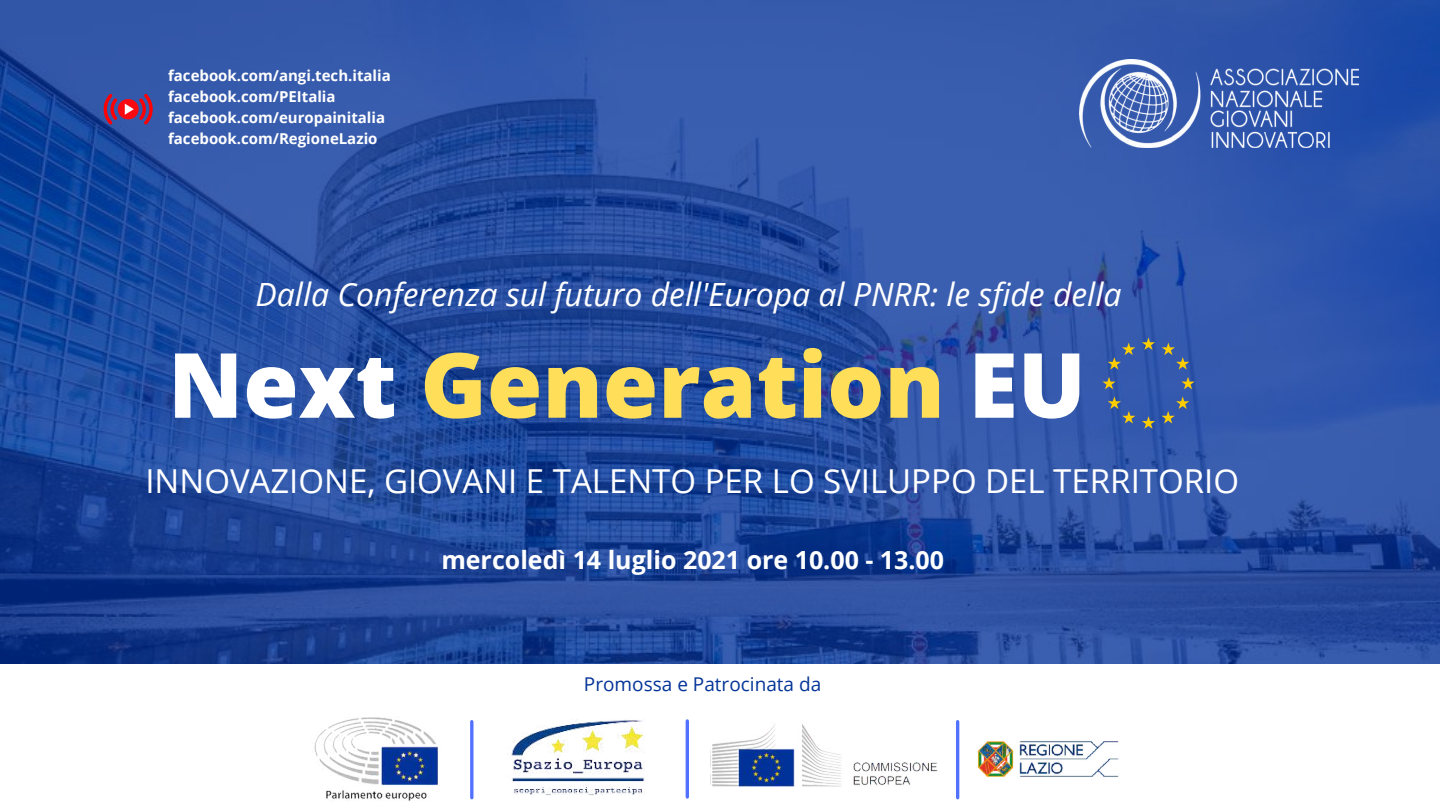
<style>
.page{position:relative;width:1440px;height:810px;background:#fff}
.page>*{position:absolute;margin:0;border:0;box-sizing:border-box;transform-origin:0 0}
.t1{font:800 90px "Open Sans";color:#ffde59}
.t2{font:33px "Open Sans";color:#fff}
.t3{font:italic 32px "Open Sans";color:#fff}
.t4{font:700 25px "Open Sans";color:#fff}
.t5{font:19px "Open Sans";color:#043498}
.t6{font:700 15px/21px "Open Sans";color:#fff}
.s1{color:#fff}
</style>
<div class="page">
<img style="left:0;top:0;width:1440px;height:664px">
<img style="left:314px;top:717px;width:124px;height:84px">
<img style="left:712px;top:724px;width:226px;height:63px">
<img style="left:511px;top:720px;width:134px;height:75px">
<img style="left:977px;top:741px;width:142px;height:37px">
<svg style="left:470px;top:722px;width:4px;height:76px"></svg>
<hr style="left:686px;top:721px;width:3px;height:76px;background:#5271ff">
<hr style="left:956px;top:722px;width:3px;height:76px;background:#5271ff">
<img style="left:1079px;top:60px;width:280px;height:88px">
<svg style="left:1142px;top:337px;width:13px;height:13px"></svg>
<svg style="left:1142px;top:416px;width:13px;height:13px"></svg>
<svg style="left:1162px;top:343px;width:27px;height:27px"></svg>
<svg style="left:1181px;top:377px;width:14px;height:12px"></svg>
<svg style="left:1162px;top:396px;width:27px;height:28px"></svg>
<svg style="left:1108px;top:343px;width:27px;height:27px"></svg>
<svg style="left:1102px;top:377px;width:14px;height:12px"></svg>
<svg style="left:1108px;top:396px;width:28px;height:28px"></svg>
<svg style="left:104px;top:94px;width:13px;height:30px"></svg>
<div style="left:118px;top:99px;width:21px;height:20px;background:#f80a10;border-radius:50%"></div>
<svg style="left:125px;top:94px;width:27px;height:30px"></svg>
<p class="t6" style="left:168px;top:65px;width:224px">facebook.com/angi.tech.italia facebook.com/PEItalia facebook.com/europainitalia facebook.com/RegioneLazio</p>
<h3 class="t3" style="left:256px;top:272px;width:867px">Dalla Conferenza sul futuro dell'Europa al PNRR: le sfide della</h3>
<h1 class="t1" style="left:168px;top:322px;width:919px"><span class="s1">Next</span> Generation <span class="s1">EU</span></h1>
<h2 class="t2" style="left:145px;top:458px;width:1095px">INNOVAZIONE, GIOVANI E TALENTO PER LO SVILUPPO DEL TERRITORIO</h2>
<h3 class="t4" style="left:441px;top:542px;width:504px">mercoledì 14 luglio 2021 ore 10.00 - 13.00</h3>
<p class="t5" style="left:584px;top:671px;width:239px">Promossa e Patrocinata da</p>
</div>
